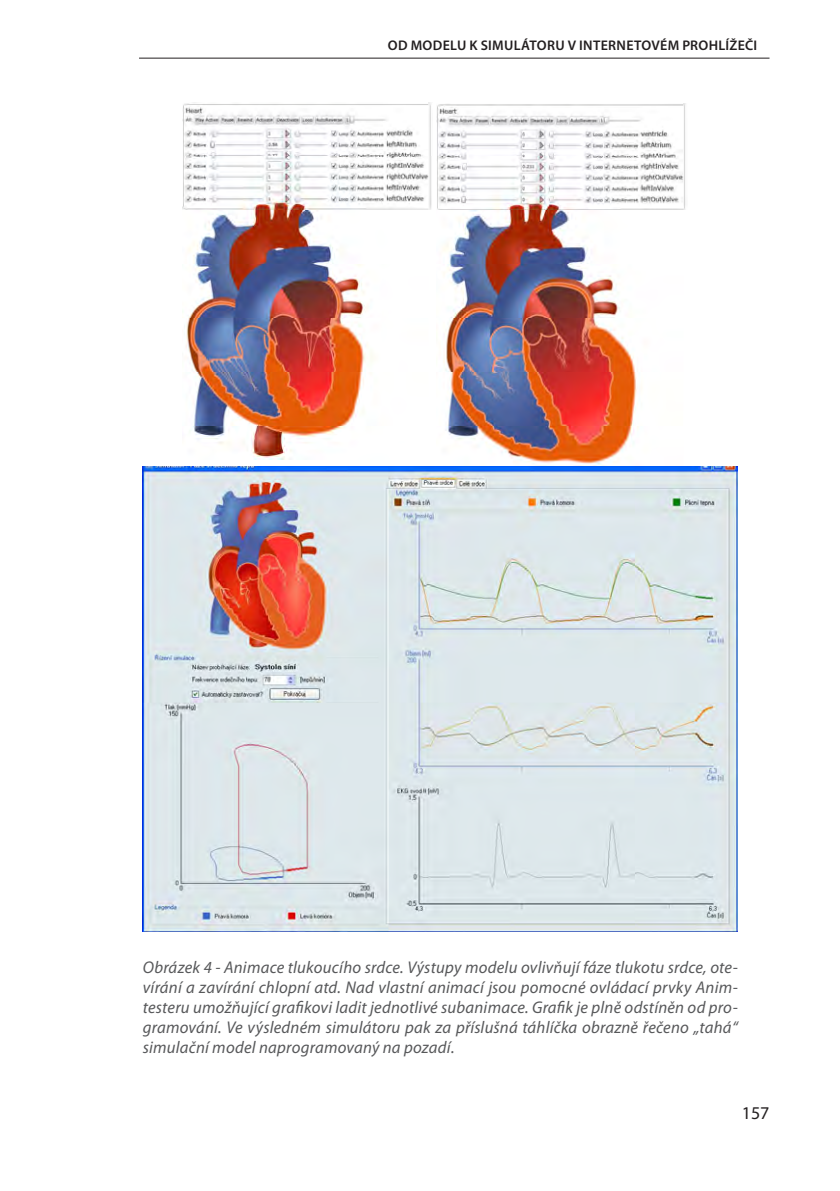
<style>
.page{position:relative;width:840px;height:1191px;background:#fff}
.page>*{position:absolute;margin:0;border:0;box-sizing:border-box;transform-origin:0 0}
.t1{font:18px "Myriad Pro";color:#231f20}
.t2{font:italic 17px/20px "Myriad Pro";letter-spacing:.015em;color:#57585a;text-align:justify}
.t3{font:600 14px "Myriad Pro";letter-spacing:.02em;color:#231f20}
</style>
<div class="page">
<hr style="left:139px;top:58px;width:630px;height:1px;background:#231f20">
<img style="left:182px;top:103px;width:249px;height:54px">
<img style="left:436px;top:104px;width:250px;height:53px">
<svg style="left:182px;top:157px;width:504px;height:54px"></svg>
<svg style="left:188px;top:211px;width:400px;height:54px"></svg>
<img style="left:188px;top:265px;width:432px;height:54px">
<img style="left:184px;top:319px;width:452px;height:54px">
<img style="left:193px;top:373px;width:445px;height:54px">
<img style="left:193px;top:427px;width:445px;height:39px">
<img style="left:143px;top:466px;width:594px;height:465px">
<p class="t3" style="left:387px;top:37px;width:370px">OD MODELU K SIMULÁTORU V INTERNETOVÉM PROHLÍŽEČI</p>
<p class="t2" style="left:143px;top:957px;width:596px">Obrázek 4 - Animace tlukoucího srdce. Výstupy modelu ovlivňují fáze tlukotu srdce, ote&shy;vírání a zavírání chlopní atd. Nad vlastní animací jsou pomocné ovládací prvky Anim&shy;testeru umožňující grafikovi ladit jednotlivé subanimace. Grafik je plně odstíněn od pro&shy;gramování. Ve výsledném simulátoru pak za příslušná táhlíčka obrazně řečeno „tahá“ simulační model naprogramovaný na pozadí.</p>
<p class="t1" style="left:741px;top:1102px;width:29px">157</p>
</div>
